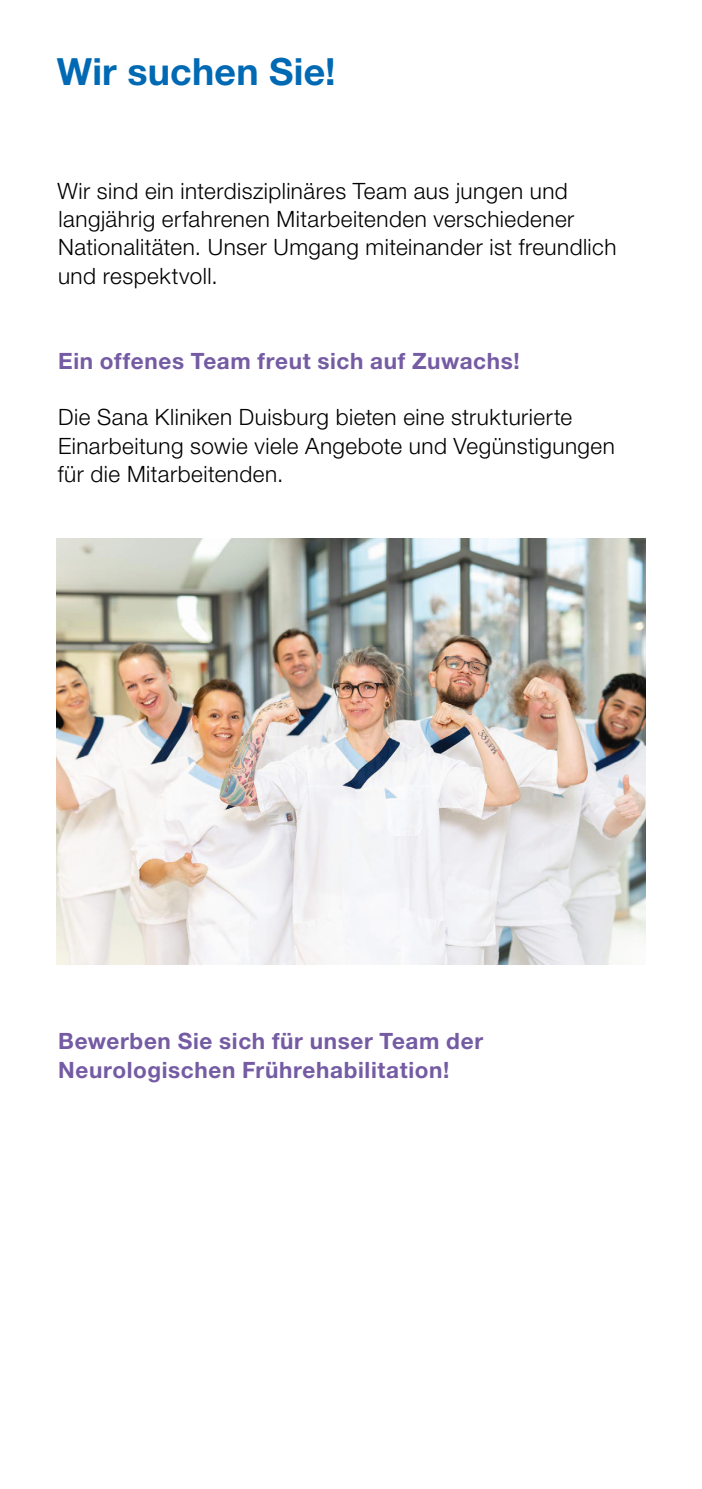
<style>
.page{position:relative;width:702px;height:1489px;background:#fff}
.page>*{position:absolute;margin:0;border:0;box-sizing:border-box;transform-origin:0 0}
.t1{font:700 37.5px "Helvetica Neue LT Pro";letter-spacing:.005em;color:#0069b4}
.t2{font:300 22.5px/28.2px "Helvetica Neue LT Pro";letter-spacing:.02em;color:#000}
.t3{font:700 22.5px/28.2px "Helvetica Neue LT Pro";letter-spacing:.03em;color:#745ba3}
</style>
<div class="page">
<img style="left:57px;top:539px;width:588px;height:425px">
<p class="t1" style="left:57px;top:48px;width:280px">Wir suchen Sie!</p>
<p class="t2" style="left:58px;top:176px;width:560px">Wir sind ein interdisziplinäres Team aus jungen und langjährig erfahrenen Mitarbeitenden verschiedener Nationalitäten. Unser Umgang miteinander ist freundlich und respektvoll.</p>
<p class="t3" style="left:58px;top:346px;width:463px">Ein offenes Team freut sich auf Zuwachs!</p>
<p class="t2" style="left:58px;top:403px;width:558px">Die Sana Kliniken Duisburg bieten eine strukturierte<br>Einarbeitung sowie viele Angebote und Vegünstigungen für die Mitarbeitenden.</p>
<p class="t3" style="left:58px;top:1026px;width:426px">Bewerben Sie sich für unser Team der<br>Neurologischen Frührehabilitation!</p>
</div>
